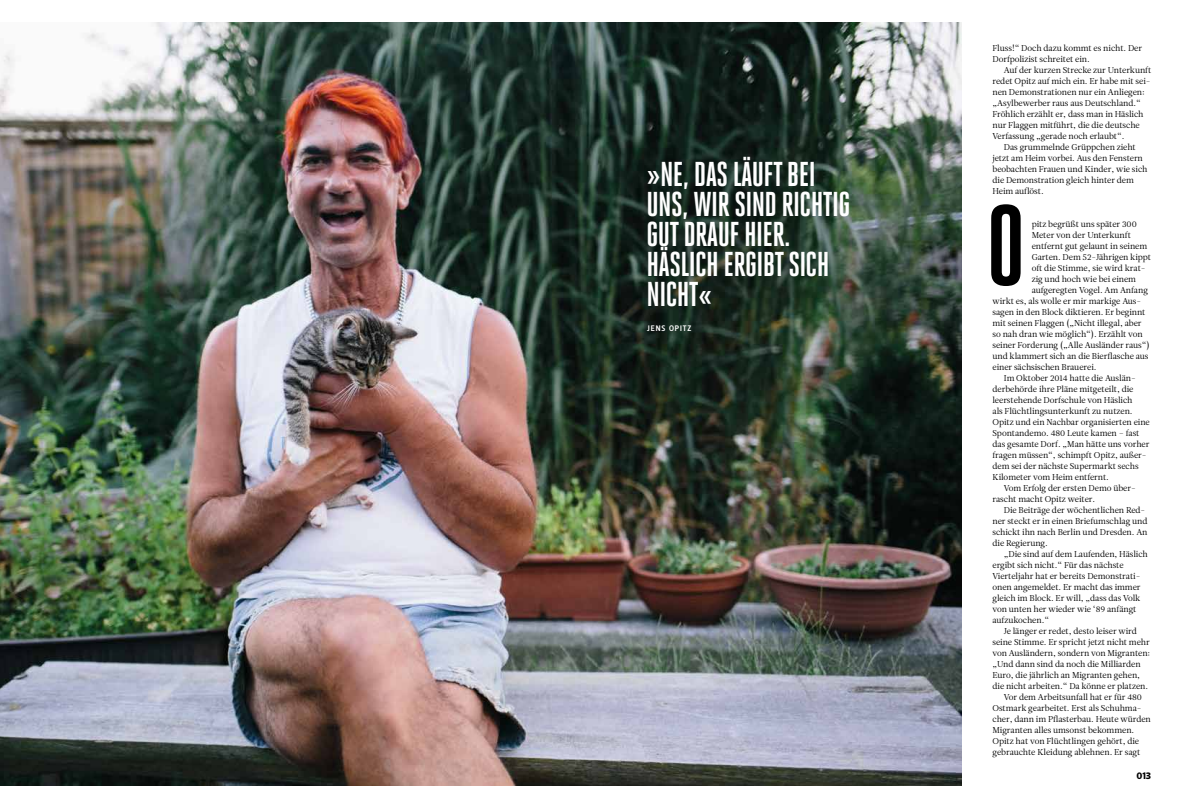
<style>
.page{position:relative;width:1191px;height:808px;background:#fff}
.page>*{position:absolute;margin:0;border:0;box-sizing:border-box;transform-origin:0 0}
.t1{font:700 113.5px "Heroic Condensed";color:#000}
.t2{font:700 34.5px/30px "Heroic Condensed";letter-spacing:-.02em;color:#fff}
.t3{font:10px "Leitura Sans Grot 4";color:#000}
.t4{font:8.5px/11px "Leitura News Roman 1";letter-spacing:-.01em;color:#000}
.t5{font:8px "Leitura Sans Grot 3";letter-spacing:.115em;color:#fff}
</style>
<div class="page">
<img style="left:0;top:23px;width:961px;height:762px">
<h2 class="t2" style="left:646px;top:159px;width:205px">»NE, DAS LÄUFT BEI<br>UNS, WIR SIND RICHTIG<br>GUT DRAUF HIER.<br>HÄSLICH ERGIBT SICH<br>NICHT«</h2>
<p class="t5" style="left:647px;top:324px;width:46px">JENS OPITZ</p>
<p class="t4" style="left:992px;top:42px;width:151px">Fluss!“ Doch dazu kommt es nicht. Der<br>Dorfpolizist schreitet ein.</p>
<p class="t4" style="left:1003px;top:64px;width:149px">Auf der kurzen Strecke zur Unterkunft</p>
<p class="t4" style="left:992px;top:75px;width:160px">redet Opitz auf mich ein. Er habe mit sei-</p>
<p class="t4" style="left:992px;top:86px;width:154px">nen Demonstrationen nur ein Anliegen:</p>
<p class="t4" style="left:992px;top:97px;width:150px">„Asylbewerber raus aus Deutschland.“</p>
<p class="t4" style="left:992px;top:108px;width:152px">Fröhlich erzählt er, dass man in Häslich</p>
<p class="t4" style="left:992px;top:119px;width:149px">nur Flaggen mitführt, die die deutsche</p>
<p class="t4" style="left:992px;top:130px;width:133px">Verfassung „gerade noch erlaubt“.</p>
<p class="t4" style="left:1003px;top:141px;width:133px">Das grummelnde Grüppchen zieht</p>
<p class="t4" style="left:992px;top:152px;width:152px">jetzt am Heim vorbei. Aus den Fenstern</p>
<p class="t4" style="left:992px;top:163px;width:156px">beobachten Frauen und Kinder, wie sich</p>
<p class="t4" style="left:992px;top:174px;width:143px">die Demonstration gleich hinter dem</p>
<p class="t4" style="left:992px;top:185px;width:53px">Heim auflöst.</p>
<p class="t4" style="left:1031px;top:218px;width:107px">pitz begrüßt uns später 300</p>
<p class="t4" style="left:1031px;top:229px;width:101px">Meter von der Unterkunft</p>
<p class="t4" style="left:1031px;top:240px;width:117px">entfernt gut gelaunt in seinem</p>
<p class="t4" style="left:1031px;top:251px;width:121px">Garten. Dem 52-Jährigen kippt</p>
<p class="t4" style="left:1031px;top:262px;width:115px">oft die Stimme, sie wird krat-</p>
<p class="t4" style="left:1031px;top:273px;width:106px">zig und hoch wie bei einem</p>
<p class="t4" style="left:1031px;top:284px;width:118px">aufgeregten Vogel. Am Anfang</p>
<p class="t4" style="left:992px;top:295px;width:150px">wirkt es, als wolle er mir markige Aus-</p>
<p class="t4" style="left:992px;top:306px;width:154px">sagen in den Block diktieren. Er beginnt</p>
<p class="t4" style="left:992px;top:317px;width:151px">mit seinen Flaggen („Nicht illegal, aber</p>
<p class="t4" style="left:992px;top:328px;width:152px">so nah dran wie möglich“). Erzählt von</p>
<p class="t4" style="left:992px;top:339px;width:159px">seiner Forderung („Alle Ausländer raus“)</p>
<p class="t4" style="left:992px;top:350px;width:158px">und klammert sich an die Bierflasche aus</p>
<p class="t4" style="left:992px;top:361px;width:106px">einer sächsischen Brauerei.</p>
<p class="t4" style="left:1003px;top:372px;width:133px">Im Oktober 2014 hatte die Auslän-</p>
<p class="t4" style="left:992px;top:383px;width:143px">derbehörde ihre Pläne mitgeteilt, die</p>
<p class="t4" style="left:992px;top:394px;width:142px">leerstehende Dorfschule von Häslich</p>
<p class="t4" style="left:992px;top:405px;width:142px">als Flüchtlingsunterkunft zu nutzen.</p>
<p class="t4" style="left:992px;top:416px;width:159px">Opitz und ein Nachbar organisierten eine</p>
<p class="t4" style="left:992px;top:427px;width:148px">Spontandemo. 480 Leute kamen – fast</p>
<p class="t4" style="left:992px;top:438px;width:158px">das gesamte Dorf. „Man hätte uns vorher</p>
<p class="t4" style="left:992px;top:449px;width:156px">fragen müssen“, schimpft Opitz, außer-</p>
<p class="t4" style="left:992px;top:460px;width:148px">dem sei der nächste Supermarkt sechs</p>
<p class="t4" style="left:992px;top:471px;width:118px">Kilometer vom Heim entfernt.</p>
<p class="t4" style="left:1003px;top:482px;width:133px">Vom Erfolg der ersten Demo über-</p>
<p class="t4" style="left:992px;top:493px;width:104px">rascht macht Opitz weiter.</p>
<p class="t4" style="left:1003px;top:504px;width:143px">Die Beiträge der wöchentlichen Red-</p>
<p class="t4" style="left:992px;top:515px;width:156px">ner steckt er in einen Briefumschlag und</p>
<p class="t4" style="left:992px;top:526px;width:157px">schickt ihn nach Berlin und Dresden. An</p>
<p class="t4" style="left:992px;top:537px;width:57px">die Regierung.</p>
<p class="t4" style="left:1003px;top:548px;width:145px">„Die sind auf dem Laufenden, Häslich</p>
<p class="t4" style="left:992px;top:559px;width:133px">ergibt sich nicht.“ Für das nächste</p>
<p class="t4" style="left:992px;top:570px;width:149px">Vierteljahr hat er bereits Demonstrati-</p>
<p class="t4" style="left:992px;top:581px;width:150px">onen angemeldet. Er macht das immer</p>
<p class="t4" style="left:992px;top:592px;width:149px">gleich im Block. Er will, „dass das Volk</p>
<p class="t4" style="left:992px;top:603px;width:145px">von unten her wieder wie ‘89 anfängt</p>
<p class="t4" style="left:992px;top:614px;width:58px">aufzukochen.“</p>
<p class="t4" style="left:1003px;top:625px;width:135px">Je länger er redet, desto leiser wird</p>
<p class="t4" style="left:992px;top:636px;width:159px">seine Stimme. Er spricht jetzt nicht mehr</p>
<p class="t4" style="left:992px;top:647px;width:159px">von Ausländern, sondern von Migranten:</p>
<p class="t4" style="left:992px;top:658px;width:150px">„Und dann sind da noch die Milliarden</p>
<p class="t4" style="left:992px;top:669px;width:149px">Euro, die jährlich an Migranten gehen,</p>
<p class="t4" style="left:992px;top:680px;width:157px">die nicht arbeiten.“ Da könne er platzen.</p>
<p class="t4" style="left:1003px;top:691px;width:140px">Vor dem Arbeitsunfall hat er für 480</p>
<p class="t4" style="left:992px;top:702px;width:151px">Ostmark gearbeitet. Erst als Schuhma-</p>
<p class="t4" style="left:992px;top:713px;width:160px">cher, dann im Pflasterbau. Heute würden</p>
<p class="t4" style="left:992px;top:724px;width:143px">Migranten alles umsonst bekommen.</p>
<p class="t4" style="left:992px;top:735px;width:148px">Opitz hat von Flüchtlingen gehört, die</p>
<p class="t4" style="left:992px;top:746px;width:149px">gebrauchte Kleidung ablehnen. Er sagt</p>
<h1 class="t1" style="left:986px;top:183px;width:41px">O</h1>
<p class="t3" style="left:1136px;top:769px;width:16px">013</p>
</div>
